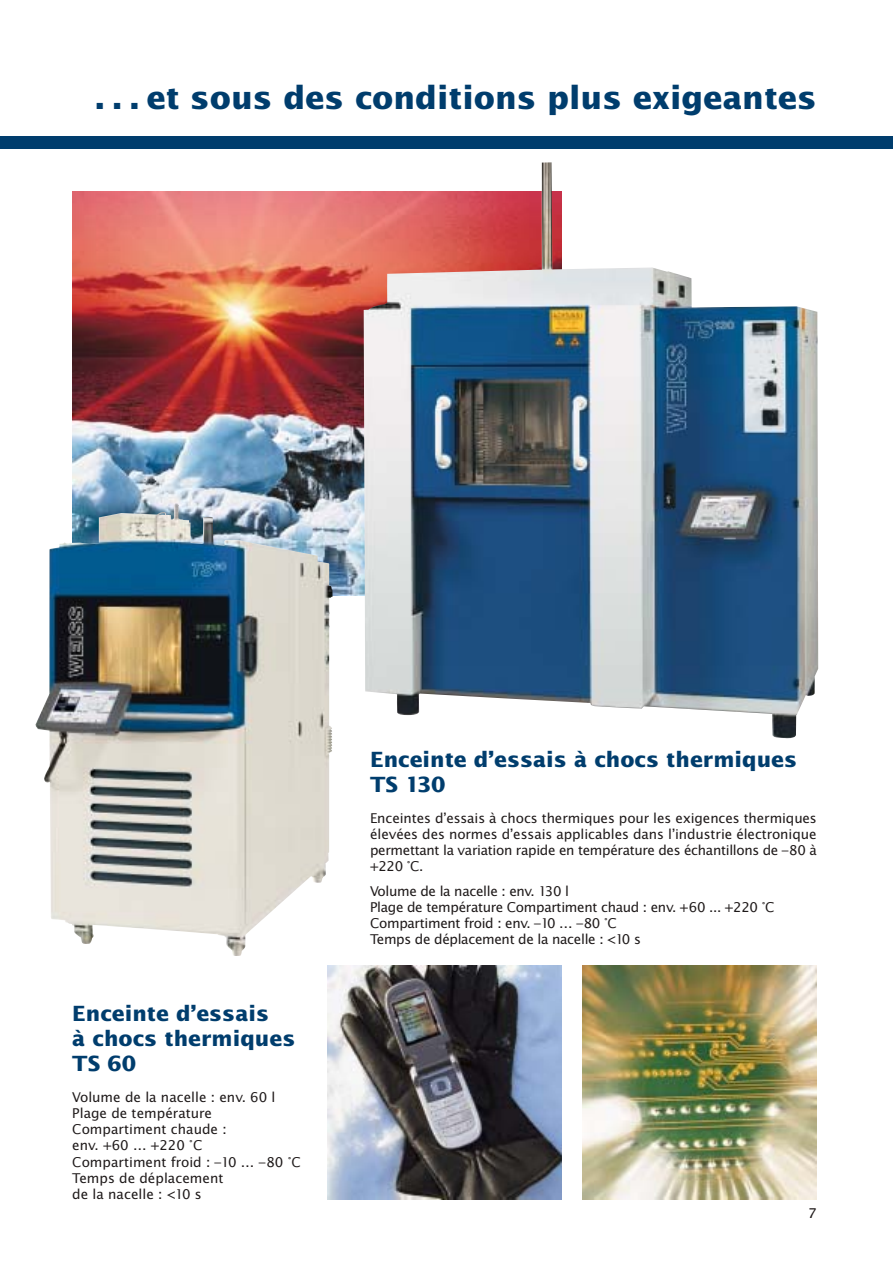
<style>
.page{position:relative;width:893px;height:1263px;background:#fff}
.page>*{position:absolute;margin:0;border:0;box-sizing:border-box;transform-origin:0 0}
.t1{font:700 31.5px "Lucida Sans";color:#003d6d}
.t2{font:700 21px/25.2px "Lucida Sans";color:#003d6d}
.t3{font:13.5px/16.2px "Lucida Sans";letter-spacing:-.025em;color:#1e1919;text-align:justify}
.t4{font:13.5px/16.2px "Lucida Sans";color:#1e1919}
</style>
<div class="page">
<img style="left:72px;top:192px;width:292px;height:403px">
<div style="left:0;top:136px;width:892px;height:13px;background:#003d6d"></div>
<img style="left:583px;top:965px;width:233px;height:234px">
<img style="left:364px;top:162px;width:454px;height:577px">
<img style="left:327px;top:965px;width:234px;height:234px">
<img style="left:50px;top:503px;width:282px;height:453px">
<h1 class="t1" style="left:94px;top:85px;width:723px">. . . et sous des conditions plus exigeantes</h1>
<h2 class="t2" style="left:72px;top:1002px;width:225px">Enceinte d’essais<br>à chocs thermiques<br>TS 60</h2>
<p class="t4" style="left:72px;top:1090px;width:230px">Volume de la nacelle : env. 60 l<br>Plage de température<br>Compartiment chaude :<br>env. +60 … +220 °C<br>Compartiment froid : –10 … –80 °C<br>Temps de déplacement<br>de la nacelle : &lt;10 s</p>
<h2 class="t2" style="left:370px;top:748px;width:428px">Enceinte d’essais à chocs thermiques<br>TS 130</h2>
<p class="t3" style="left:370px;top:811px;width:448px">Enceintes d’essais à chocs thermiques pour les exigences thermiques élevées des normes d’essais applicables dans l’industrie électronique permettant la variation rapide en température des échantillons de –80 à +220 °C.</p>
<p class="t3" style="left:370px;top:884px;width:406px;text-align:left">Volume de la nacelle : env. 130 l<br>Plage de température Compartiment chaud : env. +60 ... +220 °C Compartiment froid : env. –10 … –80 °C<br>Temps de déplacement de la nacelle : &lt;10 s</p>
<p class="t3" style="left:808px;top:1206px;width:10px">7</p>
</div>
